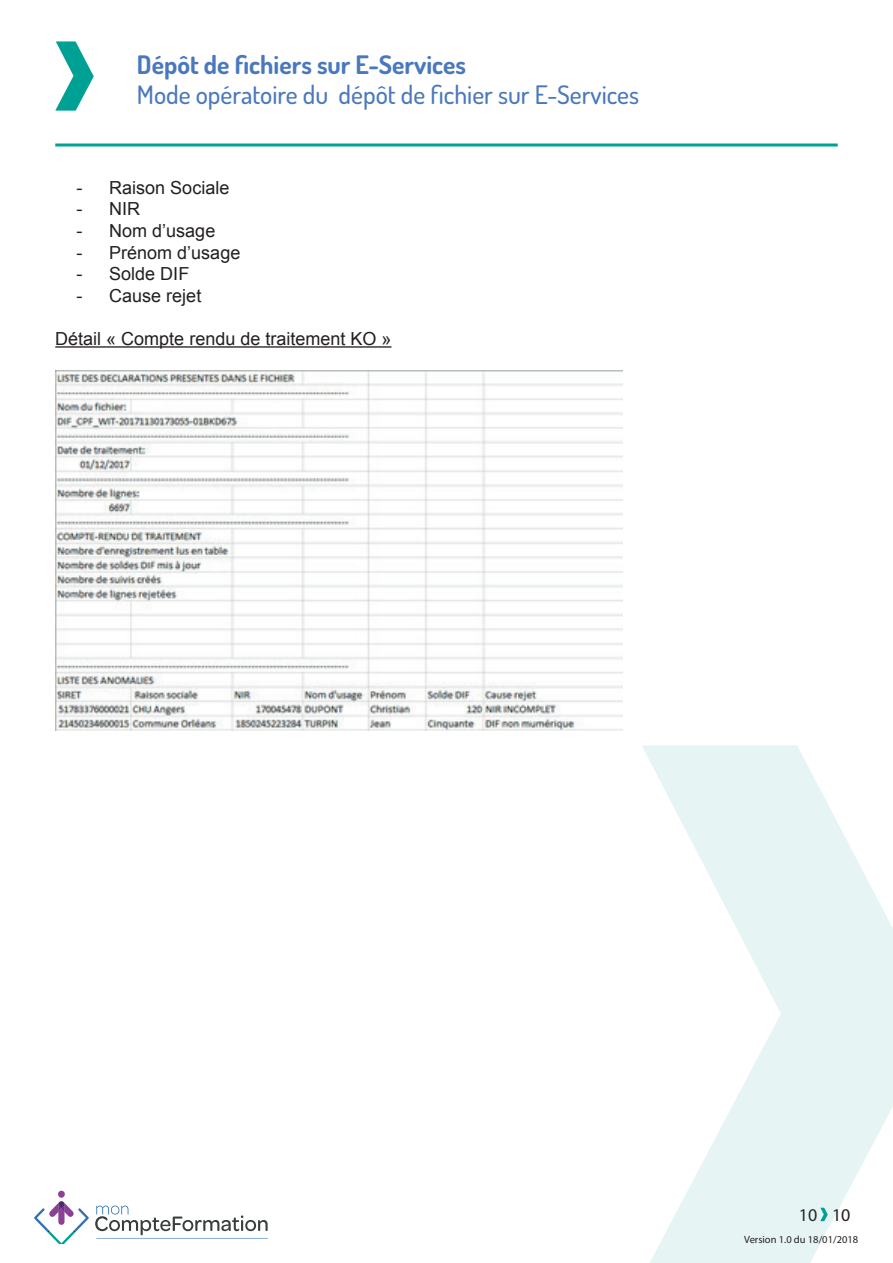
<style>
.page{position:relative;width:893px;height:1263px;background:#fff}
.page>*{position:absolute;margin:0;border:0;box-sizing:border-box;transform-origin:0 0}
.t1{font:500 25.5px "Dosis";color:#4a78bd}
.t2{font:700 25.5px "Dosis";color:#4a78bd}
.t3{font:18px "Arial";color:#231f20}
.t4{font:18px "Myriad Pro";color:#231f20}
.t5{font:10.5px "Myriad Pro";color:#231f20}
</style>
<div class="page">
<svg style="left:642px;top:745px;width:251px;height:518px;fill:#e6f5f4"></svg>
<hr style="left:55px;top:346px;width:336px;height:2px;background:#231f20">
<img style="left:55px;top:370px;width:568px;height:360px">
<div style="left:58px;top:1191px;width:7px;height:7px;background:#8f3e97;border-radius:50%"></div>
<svg style="left:34px;top:1201px;width:55px;height:43px"></svg>
<svg style="left:95px;top:1205px;width:173px;height:34px"></svg>
<hr style="left:55px;top:144px;width:783px;height:3px;background:#00a195">
<svg style="left:55px;top:41px;width:39px;height:70px"></svg>
<h1 class="t2" style="left:137px;top:48px;width:331px">Dépôt de fichiers sur E-Services</h1>
<h1 class="t1" style="left:137px;top:78px;width:504px">Mode opératoire du dépôt de fichier sur E-Services</h1>
<p class="t3" style="left:77px;top:176px;width:154px">- Raison Sociale</p>
<p class="t3" style="left:77px;top:197px;width:65px">- NIR</p>
<p class="t3" style="left:77px;top:219px;width:140px">- Nom d’usage</p>
<p class="t3" style="left:77px;top:241px;width:165px">- Prénom d’usage</p>
<p class="t3" style="left:77px;top:262px;width:114px">- Solde DIF</p>
<p class="t3" style="left:77px;top:284px;width:126px">- Cause rejet</p>
<p class="t3" style="left:55px;top:327px;width:338px">Détail « Compte rendu de traitement KO »</p>
<p class="t4" style="left:799px;top:1204px;width:53px">10 10</p>
<p class="t5" style="left:744px;top:1233px;width:116px">Version 1.0 du 18/01/2018</p>
</div>
